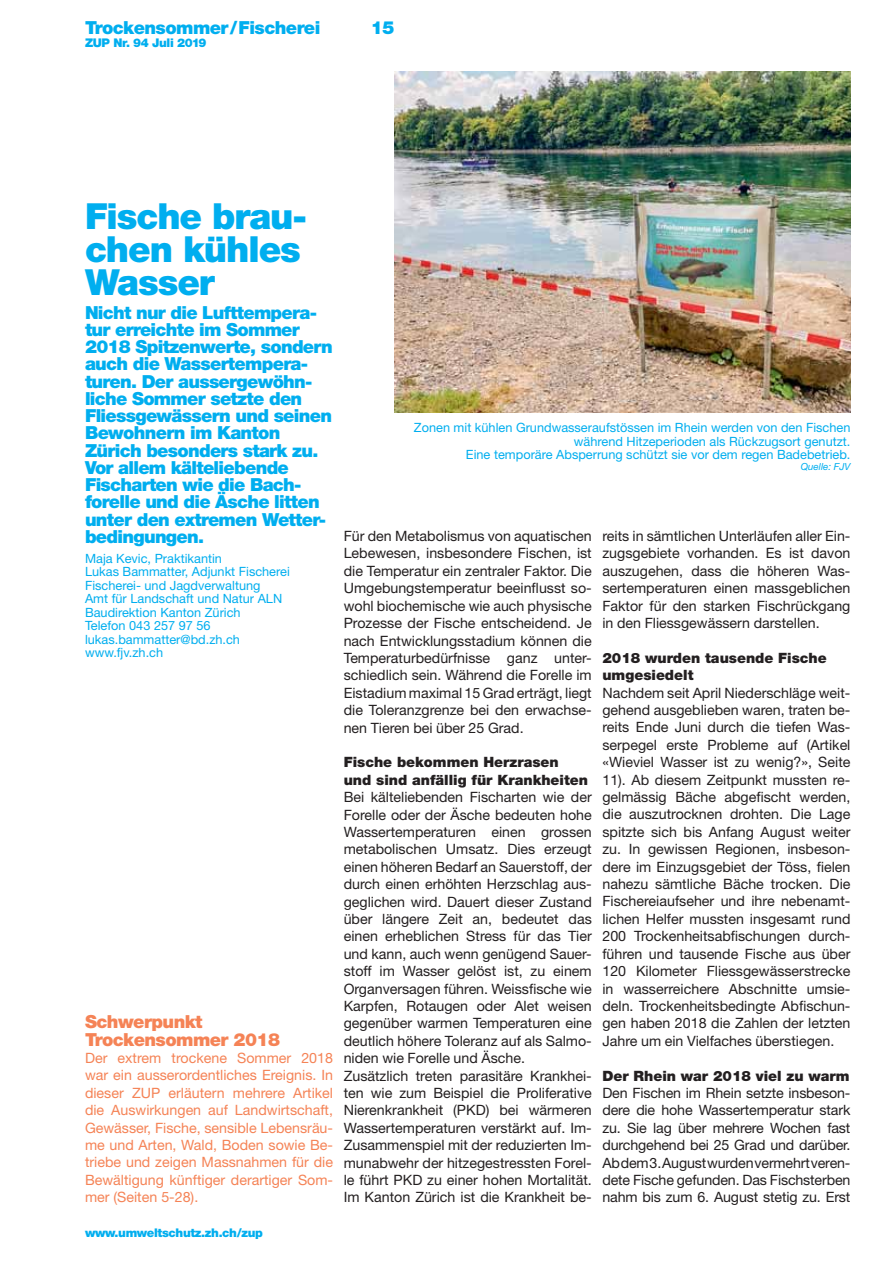
<style>
.page{position:relative;width:893px;height:1263px;background:#fff}
.page>*{position:absolute;margin:0;border:0;box-sizing:border-box;transform-origin:0 0}
.t1{font:900 36px/33px "Helvetica Neue LT Std";letter-spacing:-.03em;color:#00aeef}
.t2{font:900 18px/17.2px "Helvetica Neue LT Std";letter-spacing:-.04em;color:#00aeef}
.t3{font:900 18px/17.2px "Helvetica Neue LT Std";letter-spacing:-.03em;color:#f58356}
.t4{font:14.25px/17.4px "Helvetica Neue LT Std";color:#231f20;text-align:justify}
.t5{font:14.25px/17.4px "Helvetica Neue LT Std";color:#f58356;text-align:justify}
.t6{font:900 14.25px/17.4px "Helvetica Neue LT Std";color:#231f20}
.t7{font:12.75px/13.5px "Helvetica Neue LT Std";color:#00aeef}
.t8{font:900 12px "Helvetica Neue LT Std";letter-spacing:-.03em;color:#00aeef}
.t9{font:italic 9.75px "Helvetica Neue LT Std";color:#00aeef}
</style>
<div class="page">
<img style="left:394px;top:72px;width:456px;height:340px">
<p class="t2" style="left:85px;top:21px;width:237px">Trockensommer / Fischerei</p>
<p class="t2" style="left:371px;top:21px;width:25px">15</p>
<p class="t8" style="left:85px;top:38px;width:123px">ZUP Nr. 94 Juli 2019</p>
<h1 class="t1" style="left:85px;top:204px;width:224px">Fische brau&shy;chen kühles<br>Wasser</h1>
<p class="t2" style="left:85px;top:306px;width:249px">Nicht nur die Lufttempera&shy;tur erreichte im Sommer<br>2018 Spitzenwerte, sondern auch die Wassertempera&shy;turen. Der aussergewöhn&shy;liche Sommer setzte den<br>Fliessgewässern und seinen<br>Bewohnern im Kanton<br>Zürich besonders stark zu.<br>Vor allem kälteliebende<br>Fisch arten wie die Bach&shy;forelle und die Äsche litten unter den extremen Wetter&shy;bedingungen.</p>
<p class="t7" style="left:85px;top:553px;width:206px">Maja Kevic, Praktikantin<br>Lukas Bammatter, Adjunkt Fischerei<br>Fischerei- und Jagdverwaltung<br>Amt für Landschaft und Natur ALN<br>Baudirektion Kanton Zürich<br>Telefon 043 257 97 56 lukas.bammatter@bd.zh.ch www.fjv.zh.ch</p>
<p class="t3" style="left:85px;top:1015px;width:196px">Schwerpunkt<br>Trockensommer 2018</p>
<p class="t5" style="left:85px;top:1051px;width:250px">Der extrem trockene Sommer 2018 war ein ausserordentliches Ereignis. In dieser ZUP erläutern mehrere Artikel die Auswirkungen auf Landwirtschaft, Gewässer, Fische, sensible Lebensräu&shy;me und Arten, Wald, Boden sowie Be&shy;triebe und zeigen Massnahmen für die Bewältigung künftiger derartiger Som&shy;mer (Seiten 5-28).</p>
<p class="t8" style="left:85px;top:1229px;width:179px">www.umweltschutz.zh.ch/zup</p>
<p class="t7" style="left:414px;top:422px;width:438px;text-align:right">Zonen mit kühlen Grundwasseraufstössen im Rhein werden von den Fischen während Hitzeperioden als Rückzugsort genutzt.<br>Eine temporäre Absperrung schützt sie vor dem regen Badebetrieb.</p>
<p class="t9" style="left:801px;top:461px;width:51px">Quelle: FJV</p>
<p class="t4" style="left:344px;top:529px;width:250px">Für den Metabolismus von aquatischen Lebewesen, insbesondere Fischen, ist die Temperatur ein zentraler Faktor. Die Umgebungstemperatur beeinflusst so&shy;wohl biochemische wie auch physische Prozesse der Fische entscheidend. Je nach Entwicklungsstadium können die Temperaturbedürfnisse ganz unter&shy;schiedlich sein. Während die Forelle im Ei stadium maximal 15 Grad erträgt, liegt die Toleranzgrenze bei den erwachse&shy;nen Tieren bei über 25 Grad.</p>
<p class="t6" style="left:344px;top:755px;width:246px">Fische bekommen Herzrasen und sind anfällig für Krankheiten</p>
<p class="t4" style="left:344px;top:790px;width:250px;text-align:left">Bei kälteliebenden Fischarten wie der Forelle oder der Äsche bedeuten hohe Wassertemperaturen einen grossen metabolischen Umsatz. Dies erzeugt einen höheren Bedarf an Sauerstoff, der durch einen erhöhten Herzschlag aus&shy;geglichen wird. Dauert dieser Zustand über längere Zeit an, bedeutet das einen erheblichen Stress für das Tier und kann, auch wenn genügend Sauer&shy;stoff im Wasser gelöst ist, zu einem Organversagen führen. Weissfische wie Karpfen, Rotaugen oder Alet weisen gegenüber warmen Temperaturen eine deutlich höhere Toleranz auf als Salmo&shy;niden wie Forelle und Äsche.<br>Zusätzlich treten parasitäre Krankhei&shy;ten wie zum Beispiel die Proliferative Nierenkrankheit (PKD) bei wärmeren Wassertemperaturen verstärkt auf. Im-Zusammenspiel mit der reduzierten Im&shy;munabwehr der hitzegestressten Forel&shy;le führt PKD zu einer hohen Mortalität.<br>Im Kanton Zürich ist die Krankheit be-</p>
<p class="t4" style="left:602px;top:529px;width:250px">reits in sämtlichen Unterläufen aller Ein&shy;zugsgebiete vorhanden. Es ist davon auszugehen, dass die höheren Was&shy;sertemperaturen einen massgeblichen Faktor für den starken Fischrückgang in den Fliessgewässern darstellen.</p>
<p class="t6" style="left:602px;top:651px;width:226px">2018 wurden tausende Fische umgesiedelt</p>
<p class="t4" style="left:602px;top:686px;width:250px">Nachdem seit April Niederschläge weit&shy;gehend ausgeblieben waren, traten be&shy;reits Ende Juni durch die tiefen Was&shy;serpegel erste Probleme auf (Artikel «Wieviel Wasser ist zu wenig?», Seite 11). Ab diesem Zeitpunkt mussten re&shy;gelmässig Bäche abgefischt werden, die auszutrocknen drohten. Die Lage spitzte sich bis Anfang August weiter zu. In gewissen Regionen, insbeson&shy;dere im Einzugsgebiet der Töss, fielen nahezu sämtliche Bäche trocken. Die Fischereiaufseher und ihre nebenamt&shy;lichen Helfer mussten insgesamt rund 200 Trockenheitsabfischungen durch&shy;führen und tausende Fische aus über 120 Kilometer Fliessgewässerstrecke in wasserreichere Abschnitte umsie&shy;deln. Trockenheitsbedingte Abfischun&shy;gen haben 2018 die Zahlen der letzten Jahre um ein Vielfaches überstiegen.</p>
<p class="t6" style="left:602px;top:1068px;width:249px">Der Rhein war 2018 viel zu warm</p>
<p class="t4" style="left:602px;top:1086px;width:250px">Den Fischen im Rhein setzte insbeson&shy;dere die hohe Wassertemperatur stark zu. Sie lag über mehrere Wochen fast durchgehend bei 25 Grad und darüber.<br>Ab dem 3. August wurden vermehrt veren&shy;dete Fische gefunden. Das Fischsterben nahm bis zum 6. August stetig zu. Erst</p>
</div>
